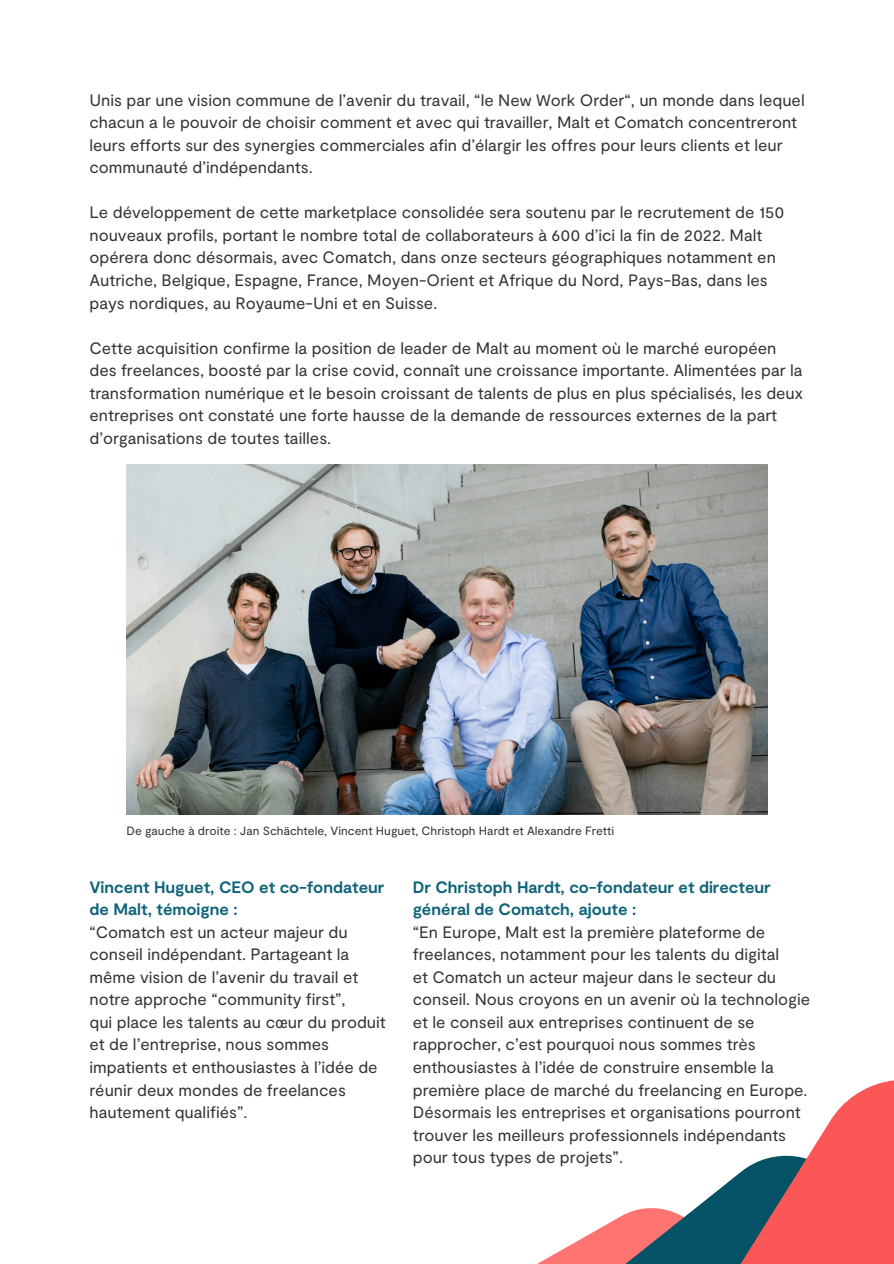
<style>
.page{position:relative;width:894px;height:1264px;background:#fff}
.page>*{position:absolute;margin:0;border:0;box-sizing:border-box;transform-origin:0 0}
.t1{font:16.5px/22.5px "Moderat";color:#333330}
.t2{font:700 16.5px/22.5px "Moderat";color:#0f6378}
.t3{font:12px "Moderat";color:#333330}
</style>
<div class="page">
<svg style="left:539px;top:1225px;width:66px;height:38px"></svg>
<svg style="left:605px;top:1080px;width:288px;height:183px"></svg>
<img style="left:126px;top:465px;width:641px;height:349px">
<p class="t1" style="left:89px;top:88px;width:716px">Unis par une vision commune de l'avenir du travail, “le New Work Order“, un monde dans lequel chacun a le pouvoir de choisir comment et avec qui travailler, Malt et Comatch concentreront leurs efforts sur des synergies commerciales afin d'élargir les offres pour leurs clients et leur communauté d’indépendants.</p>
<p class="t1" style="left:89px;top:200px;width:696px">Le développement de cette marketplace consolidée sera soutenu par le recrutement de 150 nouveaux profils, portant le nombre total de collaborateurs à 600 d'ici la fin de 2022. Malt opérera donc désormais, avec Comatch, dans onze secteurs géographiques notamment en Autriche, Belgique, Espagne, France, Moyen-Orient et Afrique du Nord, Pays-Bas, dans les pays nordiques, au Royaume-Uni et en Suisse.</p>
<p class="t1" style="left:89px;top:336px;width:715px">Cette acquisition confirme la position de leader de Malt au moment où le marché européen des freelances, boosté par la crise covid, connaît une croissance importante. Alimentées par la transformation numérique et le besoin croissant de talents de plus en plus spécialisés, les deux entreprises ont constaté une forte hausse de la demande de ressources externes de la part d’organisations de toutes tailles.</p>
<p class="t3" style="left:126px;top:822px;width:489px">De gauche à droite : Jan Schächtele, Vincent Huguet, Christoph Hardt et Alexandre Fretti</p>
<p class="t2" style="left:89px;top:874px;width:296px">Vincent Huguet, CEO et co-fondateur de Malt, témoigne :</p>
<p class="t1" style="left:89px;top:920px;width:270px">“Comatch est un acteur majeur du conseil indépendant. Partageant la même vision de l'avenir du travail et notre approche “community first",</p>
<p class="t1" style="left:89px;top:1010px;width:298px">qui place les talents au cœur du produit et de l'entreprise, nous sommes impatients et enthousiastes à l’idée de réunir deux mondes de freelances hautement qualifiés”.</p>
<p class="t2" style="left:412px;top:874px;width:359px">Dr Christoph Hardt, co-fondateur et directeur général de Comatch, ajoute :</p>
<p class="t1" style="left:412px;top:920px;width:368px">“En Europe, Malt est la première plateforme de freelances, notamment pour les talents du digital</p>
<p class="t1" style="left:412px;top:965px;width:399px">et Comatch un acteur majeur dans le secteur du conseil. Nous croyons en un avenir où la technologie et le conseil aux entreprises continuent de se rapprocher, c'est pourquoi nous sommes très enthousiastes à l'idée de construire ensemble la première place de marché du freelancing en Europe.<br>Désormais les entreprises et organisations pourront trouver les meilleurs professionnels indépendants pour tous types de projets".</p>
</div>
